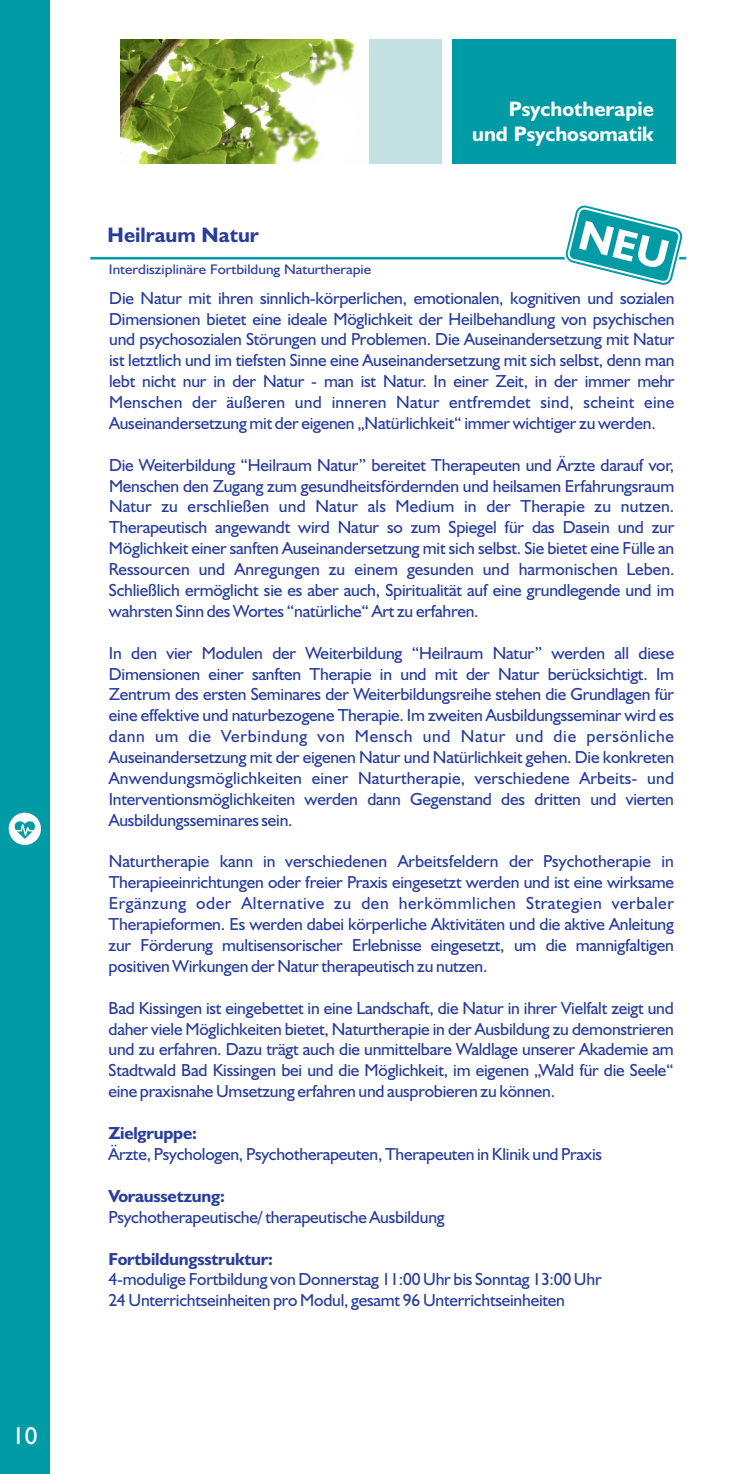
<style>
.page{position:relative;width:735px;height:1474px;background:#fff}
.page>*{position:absolute;margin:0;border:0;box-sizing:border-box;transform-origin:0 0}
.t1{font:24.5px "Humanist 521 BT";color:#fff}
.t2{font:700 21px/25.2px "Humanist 521 BT";color:#fff;text-align:right}
.t3{font:700 21px "Humanist 521 BT";color:#283d9d}
.t4{font:17.5px/20.8px "Humanist 521 BT";letter-spacing:-.015em;color:#283d9d;text-align:justify}
.t5{font:700 17.5px "Humanist 521 BT";letter-spacing:-.015em;color:#283d9d}
.t6{font:14px "Humanist 521 BT";color:#283d9d;scale:1.08 1}
</style>
<div class="page">
<div style="left:451px;top:40px;width:224px;height:124px;background:#009ba4"></div>
<div style="left:367px;top:40px;width:74px;height:124px;background:#c3e0e3"></div>
<div style="left:0;top:0;width:50px;height:1473px;background:#009ba4"></div>
<div style="left:9px;top:812px;width:32px;height:33px;background:#fff;border-radius:50%"></div>
<svg style="left:15px;top:821px;width:20px;height:17px"></svg>
<img style="left:120px;top:40px;width:248px;height:124px">
<svg style="left:90px;top:256px;width:596px;height:4px;background:#59bdc3"></svg>
<svg style="left:562px;top:205px;width:123px;height:80px"></svg>
<h1 class="t1" style="left:12px;top:1425px;width:27px">10</h1>
<p class="t2" style="left:472px;top:98px;width:183px">Psychotherapie und Psychosomatik</p>
<p class="t3" style="left:107px;top:226px;width:153px">Heilraum Natur</p>
<p class="t6" style="left:109px;top:264px;width:244px">Interdisziplinäre Fortbildung Naturtherapie</p>
<p class="t4" style="left:109px;top:289px;width:566px">Die Natur mit ihren sinnlich-körperlichen, emotionalen, kognitiven und sozialen Dimensionen bietet eine ideale Möglichkeit der Heilbehandlung von psychischen und psychosozialen Störungen und Problemen. Die Auseinandersetzung mit Natur ist letztlich und im tiefsten Sinne eine Auseinandersetzung mit sich selbst, denn man lebt nicht nur in der Natur - man ist Natur. In einer Zeit, in der immer mehr Menschen der äußeren und inneren Natur entfremdet sind, scheint eine Auseinandersetzung mit der eigenen „Natürlichkeit“ immer wichtiger zu werden.</p>
<p class="t4" style="left:109px;top:456px;width:567px">Die Weiterbildung “Heilraum Natur” bereitet Therapeuten und Ärzte darauf vor, Menschen den Zugang zum gesundheitsfördernden und heilsamen Erfahrungsraum Natur zu erschließen und Natur als Medium in der Therapie zu nutzen.<br>Therapeutisch angewandt wird Natur so zum Spiegel für das Dasein und zur Möglichkeit einer sanften Auseinandersetzung mit sich selbst. Sie bietet eine Fülle an Ressourcen und Anregungen zu einem gesunden und harmonischen Leben.<br>Schließlich ermöglicht sie es aber auch, Spiritualität auf eine grundlegende und im wahrsten Sinn des Wortes “natürliche“ Art zu erfahren.</p>
<p class="t4" style="left:109px;top:643px;width:566px">In den vier Modulen der Weiterbildung “Heilraum Natur” werden all diese Dimensionen einer sanften Therapie in und mit der Natur berücksichtigt. Im Zentrum des ersten Seminares der Weiterbildungsreihe stehen die Grundlagen für eine effektive und naturbezogene Therapie. Im zweiten Ausbildungsseminar wird es dann um die Verbindung von Mensch und Natur und die persönliche Auseinandersetzung mit der eigenen Natur und Natürlichkeit gehen. Die konkreten Anwendungsmöglichkeiten einer Naturtherapie, verschiedene Arbeits- und Interventionsmöglichkeiten werden dann Gegenstand des dritten und vierten Ausbildungsseminares sein.</p>
<p class="t4" style="left:108px;top:852px;width:566px">Naturtherapie kann in verschiedenen Arbeitsfeldern der Psychotherapie in Therapieeinrichtungen oder freier Praxis eingesetzt werden und ist eine wirksame Ergänzung oder Alternative zu den herkömmlichen Strategien verbaler Therapieformen. Es werden dabei körperliche Aktivitäten und die aktive Anleitung zur Förderung multisensorischer Erlebnisse eingesetzt, um die mannigfaltigen positiven Wirkungen der Natur therapeutisch zu nutzen.</p>
<p class="t4" style="left:108px;top:998px;width:566px">Bad Kissingen ist eingebettet in eine Landschaft, die Natur in ihrer Vielfalt zeigt und daher viele Möglichkeiten bietet, Naturtherapie in der Ausbildung zu demonstrieren und zu erfahren. Dazu trägt auch die unmittelbare Waldlage unserer Akademie am Stadtwald Bad Kissingen bei und die Möglichkeit, im eigenen „Wald für die Seele“ eine praxisnahe Umsetzung erfahren und ausprobieren zu können.</p>
<p class="t5" style="left:108px;top:1125px;width:90px">Zielgruppe:</p>
<p class="t4" style="left:108px;top:1144px;width:495px">Ärzte, Psychologen, Psychotherapeuten, Therapeuten in Klinik und Praxis</p>
<p class="t5" style="left:108px;top:1188px;width:118px">Voraussetzung:</p>
<p class="t4" style="left:108px;top:1207px;width:337px">Psychotherapeutische/ therapeutische Ausbildung</p>
<p class="t5" style="left:108px;top:1251px;width:166px">Fortbildungsstruktur:</p>
<p class="t4" style="left:108px;top:1270px;width:494px">4-modulige Fortbildung von Donnerstag 11:00 Uhr bis Sonntag 13:00 Uhr<br>24 Unterrichtseinheiten pro Modul, gesamt 96 Unterrichtseinheiten</p>
</div>
